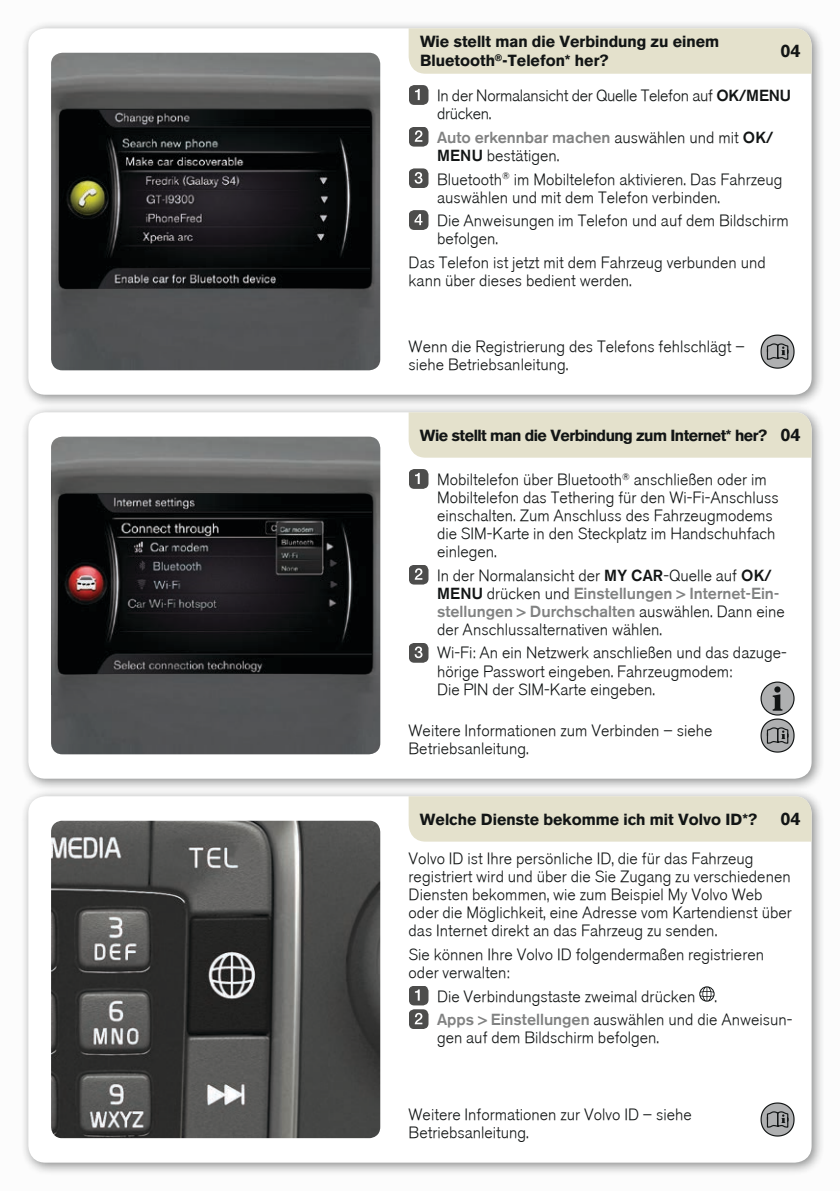
<style>
.page{position:relative;width:840px;height:1191px;background:#fff}
.page>*{position:absolute;margin:0;border:0;box-sizing:border-box;transform-origin:0 0}
.t1{font:700 18px "Volvo Sans";color:#121515}
.t2{font:300 16px/18px "Volvo Sans";color:#121515}
.t3{font:700 16px/19.2px "Volvo Sans";color:#121515}
.t4{font:300 16px/18px "Volvo Sans";letter-spacing:-.02em;color:#121515}
.t5{font:700 16px "Volvo Sans";letter-spacing:-.03em;color:#121515}
.s1{font-style:inherit}
.s2{color:#818282}
.s3{font-size:18px}
</style>
<div class="page">
<div style="left:0;top:0;width:839px;height:1191px;background:#f6f6f6"></div>
<div style="left:20px;top:20px;width:804px;height:388px;background:#121515;opacity:.5"></div>
<div style="left:28px;top:28px;width:783px;height:367px;background:#fff;border-radius:17px"></div>
<div style="left:20px;top:404px;width:804px;height:388px;background:#121515;opacity:.5"></div>
<div style="left:28px;top:412px;width:783px;height:366px;background:#fff;border-radius:17px"></div>
<div style="left:20px;top:788px;width:804px;height:388px;background:#121515;opacity:.5"></div>
<div style="left:28px;top:796px;width:783px;height:366px;background:#fff;border-radius:17px"></div>
<img style="left:51px;top:53px;width:329px;height:317px">
<svg style="left:67px;top:109px;width:294px;height:1px"></svg>
<div style="left:408px;top:28px;width:403px;height:46px;background:#e4e1cc"></div>
<img style="left:51px;top:437px;width:329px;height:317px">
<svg style="left:66px;top:493px;width:296px;height:1px"></svg>
<div style="left:408px;top:412px;width:403px;height:46px;background:#e4e1cc"></div>
<div style="left:408px;top:796px;width:403px;height:45px;background:#e4e1cc"></div>
<img style="left:51px;top:820px;width:329px;height:318px">
<svg style="left:409px;top:85px;width:19px;height:20px"></svg>
<svg style="left:409px;top:127px;width:19px;height:20px"></svg>
<svg style="left:409px;top:168px;width:19px;height:20px"></svg>
<svg style="left:409px;top:210px;width:19px;height:20px"></svg>
<svg style="left:760px;top:334px;width:34px;height:35px"></svg>
<svg style="left:409px;top:469px;width:19px;height:20px"></svg>
<svg style="left:409px;top:565px;width:19px;height:19px"></svg>
<svg style="left:409px;top:643px;width:19px;height:19px"></svg>
<svg style="left:760px;top:718px;width:34px;height:34px"></svg>
<div style="left:760px;top:682px;width:33px;height:33px;background:#afb0b1;border-radius:50%"></div>
<div style="left:760px;top:681px;width:34px;height:34px;border:1px solid #121515;border-radius:50%"></div>
<svg style="left:772px;top:686px;width:10px;height:24px"></svg>
<svg style="left:699px;top:986px;width:15px;height:15px"></svg>
<svg style="left:409px;top:986px;width:19px;height:43px"></svg>
<svg style="left:760px;top:1102px;width:34px;height:34px"></svg>
<p class="t3" style="left:420px;top:31px;width:300px">Wie stellt man die Verbindung zu einem<br>Bluetooth<sup>®</sup>-Telefon* her?</p>
<p class="t1" style="left:780px;top:38px;width:22px">04</p>
<p class="t4" style="left:437px;top:87px;width:355px">In der Normalansicht der Quelle Telefon auf <span class="s1">OK/MENU </span>drücken.</p>
<p class="t2" style="left:437px;top:129px;width:338px"><span class="s2">Auto erkennbar machen</span> auswählen und mit <span class="s1">OK/<br>MENU</span> bestätigen.</p>
<p class="t2" style="left:437px;top:170px;width:347px">Bluetooth<sup>®</sup> im Mobiltelefon aktivieren. Das Fahrzeug auswählen und mit dem Telefon verbinden.</p>
<p class="t2" style="left:437px;top:212px;width:353px">Die Anweisungen im Telefon und auf dem Bildschirm befolgen.</p>
<p class="t2" style="left:408px;top:254px;width:358px">Das Telefon ist jetzt mit dem Fahrzeug verbunden und kann über dieses bedient werden.</p>
<p class="t2" style="left:408px;top:338px;width:337px">Wenn die Registrierung des Telefons fehlschlägt – siehe Betriebsanleitung.</p>
<p class="t5" style="left:420px;top:424px;width:382px">Wie stellt man die Verbindung zum Internet* her? <span class="s3">04</span></p>
<p class="t2" style="left:437px;top:471px;width:343px">Mobiltelefon über Bluetooth<sup>®</sup> anschließen oder im Mobiltelefon das Tethering für den Wi-Fi-Anschluss einschalten. Zum Anschluss des Fahrzeugmodems die SIM-Karte in den Steckplatz im Handschuhfach einlegen.</p>
<p class="t2" style="left:437px;top:566px;width:349px">In der Normalansicht der <span class="s1">MY CAR</span>-Quelle auf <span class="s1">OK/ MENU</span> drücken und <span class="s2">Einstellungen &gt; Internet-Ein&shy;stellungen &gt; Durchschalten</span> auswählen. Dann eine der Anschlussalternativen wählen.</p>
<p class="t2" style="left:437px;top:644px;width:351px">Wi-Fi: An ein Netzwerk anschließen und das dazuge&shy;hörige Passwort eingeben. Fahrzeugmodem:<br>Die PIN der SIM-Karte eingeben.</p>
<p class="t2" style="left:408px;top:722px;width:305px">Weitere Informationen zum Verbinden – siehe<br>Betriebsanleitung.</p>
<p class="t3" style="left:420px;top:808px;width:338px">Welche Dienste bekomme ich mit Volvo ID*?</p>
<p class="t1" style="left:780px;top:806px;width:22px">04</p>
<p class="t2" style="left:408px;top:850px;width:384px">Volvo ID ist Ihre persönliche ID, die für das Fahrzeug registriert wird und über die Sie Zugang zu verschiedenen Diensten bekommen, wie zum Beispiel My Volvo Web oder die Möglichkeit, eine Adresse vom Kartendienst über das Internet direkt an das Fahrzeug zu senden.</p>
<p class="t2" style="left:408px;top:945px;width:356px">Sie können Ihre Volvo ID folgendermaßen registrieren oder verwalten:</p>
<p class="t2" style="left:437px;top:984px;width:357px;line-height:23.6px">Die Verbindungstaste zweimal drücken .<br><span class="s2">Apps &gt; Einstellungen</span> auswählen und die Anweisun-</p>
<p class="t2" style="left:437px;top:1029px;width:223px">gen auf dem Bildschirm befolgen.</p>
<p class="t2" style="left:408px;top:1106px;width:284px">Weitere Informationen zur Volvo ID – siehe<br>Betriebsanleitung.</p>
</div>
